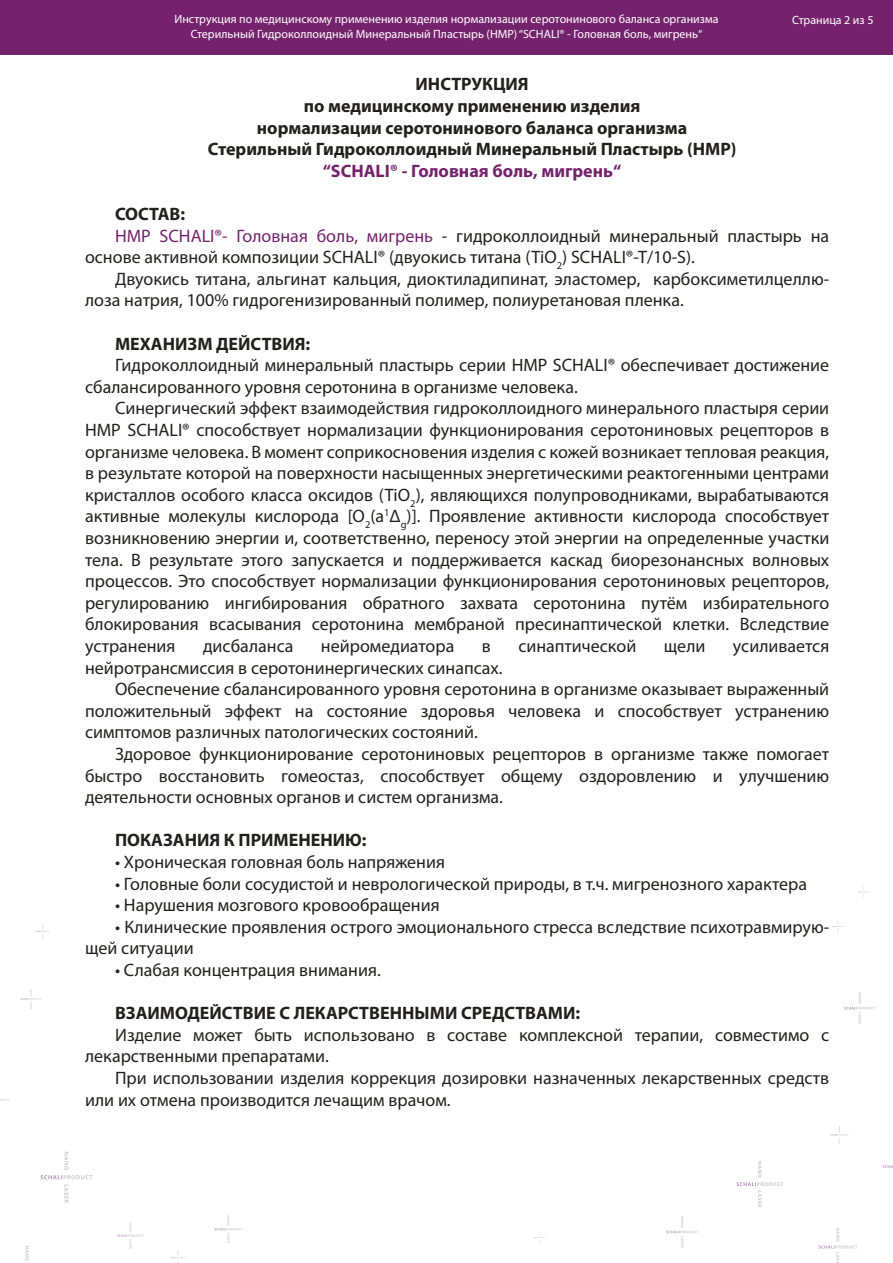
<style>
.page{position:relative;width:893px;height:1263px;background:#fff}
.page>*{position:absolute;margin:0;border:0;box-sizing:border-box;transform-origin:0 0}
.t1{font:18px/21.6px "Myriad Pro";color:#241f1f}
.t2{font:700 18px/21.6px "Myriad Pro";color:#241f1f;text-align:center}
.t3{font:700 18px "Myriad Pro";color:#75226c}
.t4{font:12px "Myriad Pro";color:#fff}
.s1{color:#75226c}
</style>
<div class="page">
<svg style="left:41px;top:1152px;width:52px;height:51px"></svg>
<svg style="left:0;top:1099px;width:10px;height:2px"></svg>
<svg style="left:117px;top:1222px;width:27px;height:27px"></svg>
<svg style="left:171px;top:1250px;width:15px;height:13px"></svg>
<svg style="left:214px;top:1215px;width:28px;height:28px"></svg>
<svg style="left:25px;top:1246px;width:4px;height:15px"></svg>
<svg style="left:21px;top:989px;width:20px;height:20px"></svg>
<svg style="left:35px;top:924px;width:15px;height:15px"></svg>
<svg style="left:666px;top:1216px;width:32px;height:32px"></svg>
<svg style="left:736px;top:1161px;width:47px;height:46px"></svg>
<svg style="left:818px;top:1228px;width:39px;height:35px"></svg>
<svg style="left:882px;top:1165px;width:11px;height:3px"></svg>
<svg style="left:830px;top:1126px;width:18px;height:18px"></svg>
<svg style="left:534px;top:1232px;width:12px;height:11px"></svg>
<svg style="left:844px;top:992px;width:32px;height:32px"></svg>
<svg style="left:832px;top:921px;width:12px;height:11px"></svg>
<svg style="left:858px;top:886px;width:10px;height:12px"></svg>
<div style="left:0;top:0;width:893px;height:54px;background:#75226c"></div>
<p class="t4" style="left:174px;top:12px;width:546px">Инструкция по медицинскому применению изделия нормализации серотонинового баланса организма</p>
<p class="t4" style="left:792px;top:13px;width:83px">Страница 2 из 5</p>
<p class="t4" style="left:191px;top:26px;width:513px">Стерильный Гидроколлоидный Минеральный Пластырь (HMP) “SCHALI® - Головная боль, мигрень“</p>
<p class="t2" style="left:208px;top:73px;width:530px">ИНСТРУКЦИЯ<br>по медицинскому применению изделия<br>нормализации серотонинового баланса организма Стерильный Гидроколлоидный Минеральный Пластырь (HMP)</p>
<p class="t3" style="left:323px;top:159px;width:300px">“SCHALI® - Головная боль, мигрень“</p>
<p class="t2" style="left:115px;top:202px;width:72px">СОСТАВ:</p>
<p class="t1" style="left:115px;top:224px;width:716px"><span class="s1">HMP SCHALI®- Головная боль, мигрень</span> - гидроколлоидный минеральный пластырь на</p>
<p class="t1" style="left:85px;top:246px;width:611px">основе активной композиции SCHALI® (двуокись титана (TiO<sub>2</sub>) SCHALI®-T/10-S).</p>
<p class="t1" style="left:115px;top:268px;width:716px">Двуокись титана, альгинат кальция, диоктиладипинат, эластомер, карбоксиметилцеллю-</p>
<p class="t1" style="left:85px;top:289px;width:600px">лоза натрия, 100% гидрогенизированный полимер, полиуретановая пленка.</p>
<p class="t2" style="left:115px;top:332px;width:197px">МЕХАНИЗМ ДЕЙСТВИЯ:</p>
<p class="t1" style="left:85px;top:354px;width:746px;text-indent:30px">Гидроколлоидный минеральный пластырь серии HMP SCHALI® обеспечивает достижение сбалансированного уровня серотонина в организме человека.</p>
<p class="t1" style="left:85px;top:397px;width:746px;text-align:justify;text-indent:30px">Синергический эффект взаимодействия гидроколлоидного минерального пластыря серии HMP SCHALI® способствует нормализации функционирования серотониновых рецепторов в организме человека. В момент соприкосновения изделия с кожей возникает тепловая реакция, в результате которой на поверхности насыщенных энергетическими реактогенными центрами кристаллов особого класса оксидов (TiO<sub>2</sub>), являющихся полупроводниками, вырабатываются активные молекулы кислорода [O<sub>2</sub>(a<sup>1</sup>Δ<sub>g</sub>)]. Проявление активности кислорода способствует возникновению энергии и, соответственно, переносу этой энергии на определенные участки тела. В результате этого запускается и поддерживается каскад биорезонансных волновых процессов. Это способствует нормализации функционирования серотониновых рецепторов, регулированию ингибирования обратного захвата серотонина путём избирательного блокирования всасывания серотонина мембраной пресинаптической клетки. Вследствие устранения</p>
<p class="t1" style="left:203px;top:635px;width:92px">дисбаланса</p>
<p class="t1" style="left:321px;top:635px;width:135px">нейромедиатора</p>
<p class="t1" style="left:482px;top:635px;width:10px">в</p>
<p class="t1" style="left:518px;top:635px;width:119px">синаптической</p>
<p class="t1" style="left:664px;top:635px;width:43px">щели</p>
<p class="t1" style="left:733px;top:635px;width:98px">усиливается</p>
<p class="t1" style="left:85px;top:656px;width:419px">нейротрансмиссия в серотонинергических синапсах.</p>
<p class="t1" style="left:115px;top:678px;width:716px">Обеспечение сбалансированного уровня серотонина в организме оказывает выраженный</p>
<p class="t1" style="left:85px;top:700px;width:746px">положительный эффект на состояние здоровья человека и способствует устранению</p>
<p class="t1" style="left:85px;top:721px;width:394px">симптомов различных патологических состояний.</p>
<p class="t1" style="left:115px;top:743px;width:716px">Здоровое функционирование серотониновых рецепторов в организме также помогает</p>
<p class="t1" style="left:85px;top:764px;width:746px">быстро восстановить гомеостаз, способствует общему оздоровлению и улучшению</p>
<p class="t1" style="left:85px;top:786px;width:419px">деятельности основных органов и систем организма.</p>
<p class="t2" style="left:115px;top:829px;width:253px">ПОКАЗАНИЯ К ПРИМЕНЕНИЮ:</p>
<p class="t1" style="left:115px;top:851px;width:331px">• Хроническая головная боль напряжения</p>
<p class="t1" style="left:115px;top:872px;width:693px">• Головные боли сосудистой и неврологической природы, в т.ч. мигренозного характера</p>
<p class="t1" style="left:115px;top:894px;width:326px">• Нарушения мозгового кровообращения</p>
<p class="t1" style="left:85px;top:916px;width:746px;text-indent:30px">• Клинические проявления острого эмоционального стресса вследствие психотравмирую&shy;щей ситуации</p>
<p class="t1" style="left:115px;top:959px;width:267px">• Слабая концентрация внимания.</p>
<p class="t2" style="left:115px;top:1002px;width:467px">ВЗАИМОДЕЙСТВИЕ С ЛЕКАРСТВЕННЫМИ СРЕДСТВАМИ:</p>
<p class="t1" style="left:85px;top:1024px;width:746px;text-indent:30px">Изделие может быть использовано в составе комплексной терапии, совместимо с лекарственными препаратами.</p>
<p class="t1" style="left:85px;top:1067px;width:746px;text-indent:30px">При использовании изделия коррекция дозировки назначенных лекарственных средств или их отмена производится лечащим врачом.</p>
</div>
